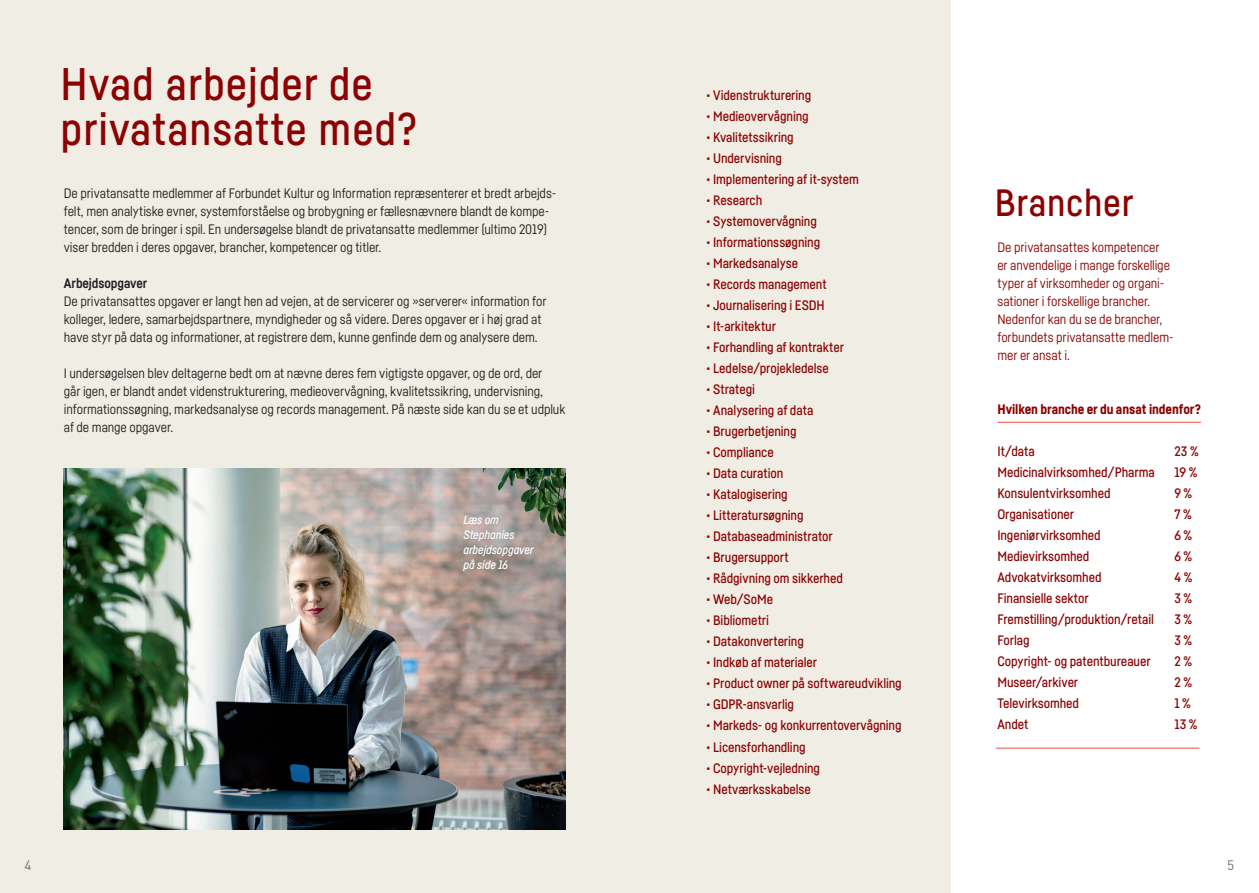
<style>
.page{position:relative;width:1259px;height:893px;background:#fff}
.page>*{position:absolute;margin:0;border:0;box-sizing:border-box;transform-origin:0 0}
.t1{font:500 45px/45px "Fabrikat";letter-spacing:.02em;color:#8b0202}
.t2{font:500 37.5px "Fabrikat";letter-spacing:.02em;color:#8b0202}
.t3{font:500 13.5px "Fabrikat";letter-spacing:-.01em;color:#8b0202}
.t4{font:13.5px/18px "Fabrikat";letter-spacing:-.01em;color:#231f20}
.t5{font:13.5px/18px "Fabrikat";letter-spacing:-.01em;color:#8b0202}
.t6{font:900 13.5px "Fabrikat";letter-spacing:-.01em;color:#8b0202}
.t7{font:700 13.5px "Fabrikat";letter-spacing:-.01em;color:#231f20}
.t8{font:13.5px "DIN";color:#6c6d70}
.t9{font:italic 500 12px/15px "Fabrikat";letter-spacing:-.005em;color:#fff}
</style>
<div class="page">
<div style="left:0;top:0;width:950px;height:893px;background:#f0ede4"></div>
<img style="left:64px;top:469px;width:502px;height:360px">
<hr style="left:997px;top:422px;width:204px;height:1px;background:#ef503e">
<hr style="left:996px;top:748px;width:203px;height:1px;background:#ef503e">
<h1 class="t1" style="left:61px;top:61px;width:358px">Hvad arbejder de privatansatte med?</h1>
<p class="t4" style="left:64px;top:184px;width:494px">De privatansatte medlemmer af Forbundet Kultur og Information repræsenterer et bredt arbejds&shy;felt, men analytiske evner, systemforståelse og brobygning er fællesnævnere blandt de kompe&shy;tencer, som de bringer i spil. En undersøgelse blandt de privatansatte medlemmer (ultimo 2019) viser bredden i deres opgaver, brancher, kompetencer og titler.</p>
<p class="t7" style="left:64px;top:275px;width:85px">Arbejdsopgaver</p>
<p class="t4" style="left:64px;top:292px;width:484px">De privatansattes opgaver er langt hen ad vejen, at de servicerer og »serverer« information for kolleger, ledere, samarbejdspartnere, myndigheder og så videre. Deres opgaver er i høj grad at have styr på data og informationer, at registrere dem, kunne genfinde dem og analysere dem.</p>
<p class="t4" style="left:64px;top:364px;width:503px">I undersøgelsen blev deltagerne bedt om at nævne deres fem vigtigste opgaver, og de ord, der<br>går igen, er blandt andet videnstrukturering, medieovervågning, kvalitetssikring, undervisning, informationssøgning, markedsanalyse og records management. På næste side kan du se et udpluk af de mange opgaver.</p>
<p class="t9" style="left:463px;top:512px;width:72px">Læs om<br>Stephanies arbejdsopgaver på side 16</p>
<p class="t3" style="left:706px;top:87px;width:107px">• Videnstrukturering</p>
<p class="t3" style="left:706px;top:108px;width:104px">• Medieovervågning</p>
<p class="t3" style="left:706px;top:129px;width:89px">• Kvalitetssikring</p>
<p class="t3" style="left:706px;top:150px;width:77px">• Undervisning</p>
<p class="t3" style="left:706px;top:171px;width:154px">• Implementering af it-system</p>
<p class="t3" style="left:706px;top:192px;width:58px">• Research</p>
<p class="t3" style="left:706px;top:213px;width:112px">• Systemovervågning</p>
<p class="t3" style="left:706px;top:234px;width:116px">• Informationssøgning</p>
<p class="t3" style="left:706px;top:255px;width:94px">• Markedsanalyse</p>
<p class="t3" style="left:706px;top:276px;width:122px">• Records management</p>
<p class="t3" style="left:706px;top:297px;width:120px">• Journalisering i ESDH</p>
<p class="t3" style="left:706px;top:318px;width:71px">• It-arkitektur</p>
<p class="t3" style="left:706px;top:339px;width:139px">• Forhandling af kontrakter</p>
<p class="t3" style="left:706px;top:360px;width:124px">• Ledelse/projekledelse</p>
<p class="t3" style="left:706px;top:381px;width:51px">• Strategi</p>
<p class="t3" style="left:706px;top:402px;width:109px">• Analysering af data</p>
<p class="t3" style="left:706px;top:423px;width:92px">• Brugerbetjening</p>
<p class="t3" style="left:706px;top:444px;width:69px">• Compliance</p>
<p class="t3" style="left:706px;top:465px;width:79px">• Data curation</p>
<p class="t3" style="left:706px;top:486px;width:83px">• Katalogisering</p>
<p class="t3" style="left:706px;top:507px;width:99px">• Litteratursøgning</p>
<p class="t3" style="left:706px;top:528px;width:128px">• Databaseadministrator</p>
<p class="t3" style="left:706px;top:549px;width:84px">• Brugersupport</p>
<p class="t3" style="left:706px;top:570px;width:138px">• Rådgivning om sikkerhed</p>
<p class="t3" style="left:706px;top:591px;width:68px">• Web/SoMe</p>
<p class="t3" style="left:706px;top:612px;width:65px">• Bibliometri</p>
<p class="t3" style="left:706px;top:633px;width:99px">• Datakonvertering</p>
<p class="t3" style="left:706px;top:654px;width:113px">• Indkøb af materialer</p>
<p class="t3" style="left:706px;top:675px;width:197px">• Product owner på softwareudvikling</p>
<p class="t3" style="left:706px;top:696px;width:90px">• GDPR-ansvarlig</p>
<p class="t3" style="left:706px;top:717px;width:197px">• Markeds- og konkurrentovervågning</p>
<p class="t3" style="left:706px;top:738px;width:101px">• Licensforhandling</p>
<p class="t3" style="left:706px;top:759px;width:116px">• Copyright-vejledning</p>
<p class="t3" style="left:706px;top:780px;width:106px">• Netværksskabelse</p>
<h2 class="t2" style="left:995px;top:179px;width:140px">Brancher</h2>
<p class="t5" style="left:997px;top:238px;width:178px">De privatansattes kompetencer<br>er anvendelige i mange forskellige typer af virksomheder og organi&shy;sationer i forskellige brancher.<br>Nedenfor kan du se de brancher, forbundets privatansatte medlem&shy;mer er ansat i.</p>
<p class="t6" style="left:997px;top:401px;width:205px">Hvilken branche er du ansat indenfor?</p>
<p class="t3" style="left:997px;top:443px;width:39px">It/data</p>
<p class="t3" style="left:1174px;top:443px;width:26px">23 %</p>
<p class="t3" style="left:997px;top:464px;width:159px">Medicinalvirksomhed/Pharma</p>
<p class="t3" style="left:1174px;top:464px;width:24px">19 %</p>
<p class="t3" style="left:997px;top:485px;width:115px">Konsulentvirksomhed</p>
<p class="t3" style="left:1174px;top:485px;width:19px">9 %</p>
<p class="t3" style="left:997px;top:506px;width:78px">Organisationer</p>
<p class="t3" style="left:1174px;top:506px;width:19px">7 %</p>
<p class="t3" style="left:997px;top:527px;width:105px">Ingeniørvirksomhed</p>
<p class="t3" style="left:1174px;top:527px;width:19px">6 %</p>
<p class="t3" style="left:997px;top:548px;width:94px">Medievirksomhed</p>
<p class="t3" style="left:1174px;top:548px;width:19px">6 %</p>
<p class="t3" style="left:997px;top:569px;width:106px">Advokatvirksomhed</p>
<p class="t3" style="left:1174px;top:569px;width:19px">4 %</p>
<p class="t3" style="left:997px;top:590px;width:93px">Finansielle sektor</p>
<p class="t3" style="left:1174px;top:590px;width:19px">3 %</p>
<p class="t3" style="left:997px;top:611px;width:158px">Fremstilling/produktion/retail</p>
<p class="t3" style="left:1174px;top:611px;width:19px">3 %</p>
<p class="t3" style="left:997px;top:632px;width:34px">Forlag</p>
<p class="t3" style="left:1174px;top:632px;width:19px">3 %</p>
<p class="t3" style="left:997px;top:653px;width:155px">Copyright- og patentbureauer</p>
<p class="t3" style="left:1174px;top:653px;width:19px">2 %</p>
<p class="t3" style="left:997px;top:674px;width:82px">Museer/arkiver</p>
<p class="t3" style="left:1174px;top:674px;width:19px">2 %</p>
<p class="t3" style="left:997px;top:695px;width:83px">Televirksomhed</p>
<p class="t3" style="left:1174px;top:695px;width:18px">1 %</p>
<p class="t3" style="left:997px;top:716px;width:33px">Andet</p>
<p class="t3" style="left:1174px;top:716px;width:25px">13 %</p>
<p class="t8" style="left:25px;top:857px;width:9px">4</p>
<p class="t8" style="left:1227px;top:857px;width:9px">5</p>
</div>
